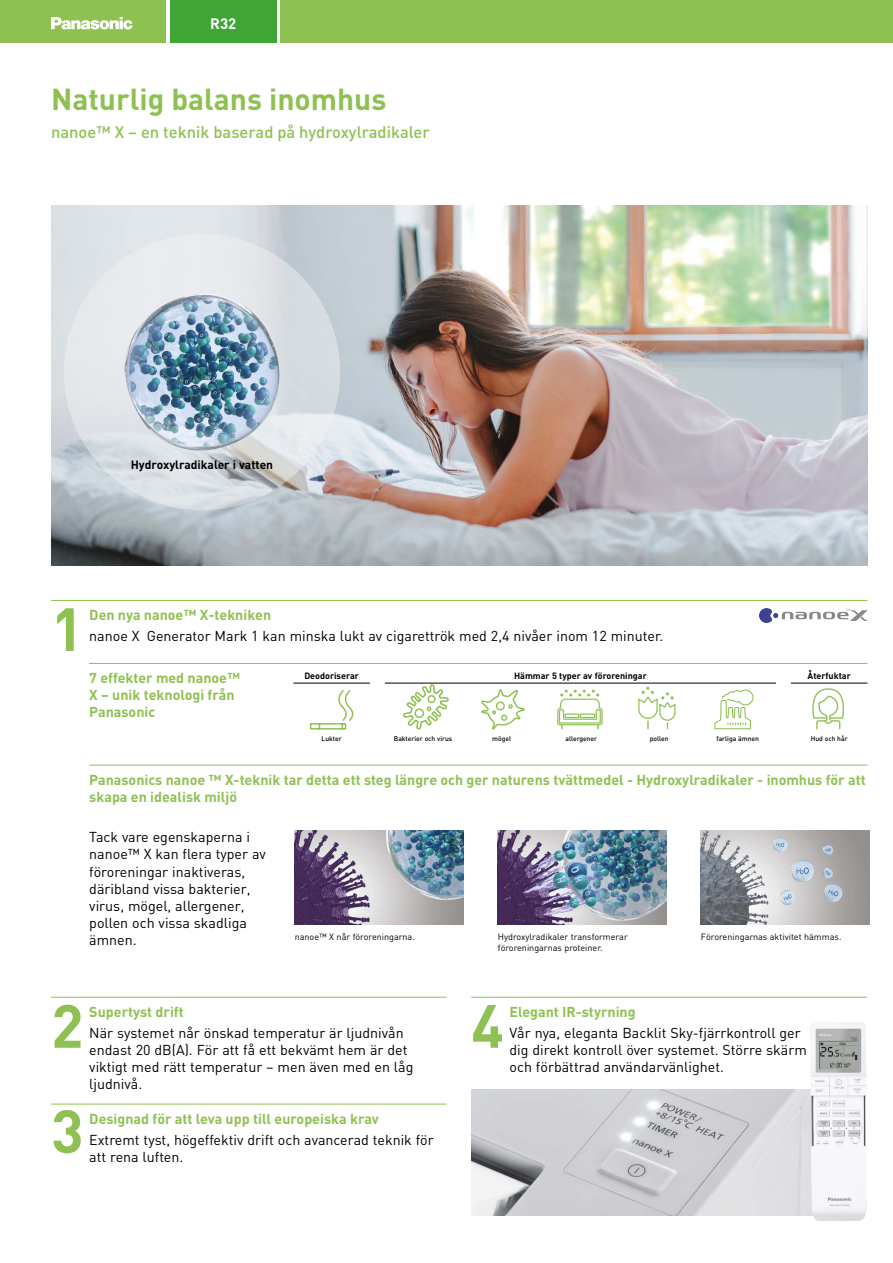
<style>
.page{position:relative;width:893px;height:1263px;background:#fff}
.page>*{position:absolute;margin:0;border:0;box-sizing:border-box;transform-origin:0 0}
.t1{font:700 60px/105.3px "DIN";color:#8ec152}
.t2{font:700 30px "DIN";color:#8ec152}
.t3{font:500 16.5px "DIN";color:#8ec152}
.t4{font:700 15px "DIN";color:#fff}
.t5{font:14.25px/17.1px "DIN";color:#000}
.t6{font:700 14.25px/17.1px "DIN";color:#8ec152}
.t7{font:700 12px "DIN";color:#000}
.t8{font:9px/10.8px "DIN";color:#000}
.t9{font:700 9px "DIN";color:#000}
.t10{font:500 6.75px "DIN";color:#000}
</style>
<div class="page">
<div style="left:0;top:0;width:166px;height:43px;background:#8ec152"></div>
<svg style="left:51px;top:17px;width:81px;height:13px"></svg>
<div style="left:281px;top:0;width:612px;height:43px;background:#8ec152"></div>
<div style="left:170px;top:0;width:106px;height:43px;background:#3fa535"></div>
<img style="left:471px;top:1089px;width:339px;height:127px">
<img style="left:810px;top:1022px;width:57px;height:199px">
<hr style="left:51px;top:600px;width:816px;height:1px;background:#8ec152">
<svg style="left:759px;top:608px;width:108px;height:15px"></svg>
<hr style="left:89px;top:663px;width:778px;height:1px;background:#8ec152">
<hr style="left:89px;top:765px;width:778px;height:1px;background:#8ec152">
<img style="left:295px;top:831px;width:169px;height:93px">
<img style="left:498px;top:831px;width:169px;height:93px">
<img style="left:701px;top:831px;width:169px;height:93px">
<img style="left:51px;top:206px;width:816px;height:360px">
<svg style="left:64px;top:234px;width:276px;height:276px;background:#dde1e4"></svg>
<img style="left:124px;top:293px;width:155px;height:158px">
<hr style="left:51px;top:997px;width:395px;height:1px;background:#8ec152">
<hr style="left:51px;top:1104px;width:395px;height:1px;background:#8ec152">
<hr style="left:471px;top:997px;width:396px;height:1px;background:#8ec152">
<hr style="left:791px;top:683px;width:76px;height:1px;background:#000">
<hr style="left:293px;top:683px;width:77px;height:1px;background:#000">
<hr style="left:385px;top:683px;width:391px;height:1px;background:#000">
<svg style="left:309px;top:690px;width:45px;height:40px"></svg>
<svg style="left:403px;top:684px;width:46px;height:45px"></svg>
<svg style="left:481px;top:689px;width:44px;height:41px"></svg>
<svg style="left:557px;top:689px;width:46px;height:40px"></svg>
<svg style="left:638px;top:687px;width:38px;height:43px"></svg>
<svg style="left:714px;top:689px;width:40px;height:41px"></svg>
<svg style="left:812px;top:688px;width:32px;height:42px"></svg>
<p class="t4" style="left:210px;top:17px;width:28px">R32</p>
<h2 class="t2" style="left:51px;top:85px;width:337px">Naturlig balans inomhus</h2>
<p class="t3" style="left:51px;top:125px;width:380px">nanoe™ X – en teknik baserad på hydroxylradikaler</p>
<p class="t7" style="left:131px;top:459px;width:144px">Hydroxylradikaler i vatten</p>
<h1 class="t1" style="left:51px;top:579px;width:34px">1</h1>
<p class="t6" style="left:89px;top:607px;width:183px">Den nya nanoe™ X-tekniken</p>
<p class="t5" style="left:89px;top:627px;width:575px">nanoe X Generator Mark 1 kan minska lukt av cigarettrök med 2,4 nivåer inom 12 minuter.</p>
<p class="t6" style="left:89px;top:670px;width:152px">7 effekter med nanoe™<br>X – unik teknologi från<br>Panasonic</p>
<p class="t9" style="left:304px;top:671px;width:56px">Deodoriserar</p>
<p class="t9" style="left:514px;top:671px;width:134px">Hämmar 5 typer av föroreningar</p>
<p class="t9" style="left:808px;top:671px;width:45px">Återfuktar</p>
<p class="t10" style="left:322px;top:735px;width:22px">Lukter</p>
<p class="t10" style="left:394px;top:735px;width:60px">Bakterier och virus</p>
<p class="t10" style="left:492px;top:735px;width:20px">mögel</p>
<p class="t10" style="left:565px;top:735px;width:33px">allergener</p>
<p class="t10" style="left:650px;top:735px;width:20px">pollen</p>
<p class="t10" style="left:717px;top:735px;width:44px">farliga ämnen</p>
<p class="t10" style="left:811px;top:735px;width:38px">Hud och hår</p>
<p class="t6" style="left:89px;top:771px;width:778px">Panasonics nanoe ™ X-teknik tar detta ett steg längre och ger naturens tvättmedel - Hydroxylradikaler - inomhus för att skapa en idealisk miljö</p>
<p class="t5" style="left:89px;top:828px;width:178px">Tack vare egenskaperna i nanoe™ X kan flera typer av föroreningar inaktiveras, däribland vissa bakterier, virus, mögel, allergener, pollen och vissa skadliga ämnen.</p>
<p class="t8" style="left:295px;top:931px;width:121px">nanoe™ X når föroreningarna.</p>
<p class="t8" style="left:498px;top:931px;width:131px">Hydroxylradikaler transformerar föroreningarnas proteiner.</p>
<p class="t8" style="left:701px;top:931px;width:142px">Föroreningarnas aktivitet hämmas.</p>
<h1 class="t1" style="left:51px;top:975px;width:34px">2<br>3</h1>
<h1 class="t1" style="left:471px;top:975px;width:34px">4</h1>
<p class="t6" style="left:89px;top:1003px;width:96px">Supertyst drift</p>
<p class="t5" style="left:89px;top:1024px;width:326px">När systemet når önskad temperatur är ljudnivån endast 20 dB(A). För att få ett bekvämt hem är det viktigt med rätt temperatur – men även med en låg ljudnivå.</p>
<p class="t6" style="left:89px;top:1110px;width:291px">Designad för att leva upp till europeiska krav</p>
<p class="t5" style="left:89px;top:1131px;width:346px">Extremt tyst, högeffektiv drift och avancerad teknik för att rena luften.</p>
<p class="t6" style="left:509px;top:1003px;width:128px">Elegant IR-styrning</p>
<p class="t5" style="left:509px;top:1024px;width:299px">Vår nya, eleganta Backlit Sky-fjärrkontroll ger dig direkt kontroll över systemet. Större skärm och förbättrad användarvänlighet.</p>
</div>
